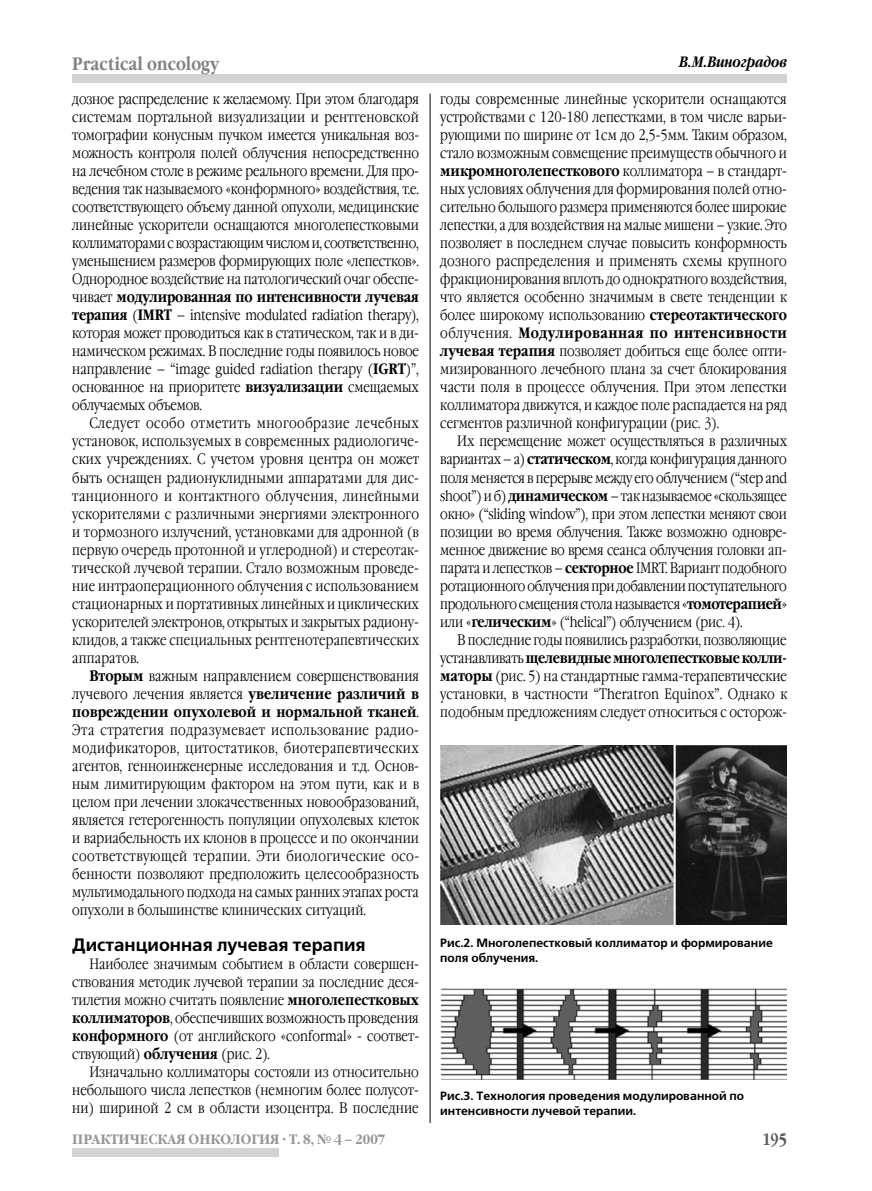
<style>
.page{position:relative;width:872px;height:1191px;background:#fff}
.page>*{position:absolute;margin:0;border:0;box-sizing:border-box;transform-origin:0 0}
.t1{font:700 18px "Free Set C";color:#000}
.t2{font:700 18px "Garamond Narrow C";color:#808285}
.t3{font:700 16.5px "Garamond Narrow C";color:#58595b}
.t4{font:300 15px/18px "Garamond Narrow C";color:#000;text-align:justify}
.t5{font:italic 700 15px "Garamond Narrow C";color:#000}
.t6{font:700 13.5px "Garamond C";color:#939598;scale:.9 1}
.t7{font:700 12px/15px "Free Set C";color:#000}
.s1{font-weight:700}
</style>
<div class="page">
<div style="left:72px;top:74px;width:715px;height:9px;background:#d1d3d4"></div>
<div style="left:72px;top:1147px;width:206px;height:9px;background:#d1d3d4"></div>
<hr style="left:430px;top:94px;width:1px;height:1029px;background:#000">
<img style="left:440px;top:745px;width:347px;height:179px">
<img style="left:440px;top:989px;width:347px;height:90px">
<p class="t2" style="left:72px;top:53px;width:148px">Practical oncology</p>
<p class="t4" style="left:72px;top:91px;width:348px">дозное распределение к желаемому. При этом благодаря системам портальной визуализации и рентгеновской томографии конусным пучком имеется уникальная воз&shy;можность контроля полей облучения непосредственно на лечебном столе в режиме реального времени. Для про&shy;ведения так называемого «конформного» воздействия, т.е. соответствующего объему данной опухоли, медицинские линейные ускорители оснащаются многолепестковыми коллиматорами с возрастающим числом и, соответственно, уменьшением размеров формирующих поле «лепестков».<br>Однородное воздействие на патологический очаг обеспе&shy;чивает <span class="s1">модулированная по интенсивности лучевая терапия</span> (<span class="s1">IMRT</span> – intensive modulated radiation therapy), которая может проводиться как в статическом, так и в ди&shy;намическом режимах. В последние годы появилось новое направление – “image guided radiation therapy (<span class="s1">IGRT</span>)”, основанное на приоритете <span class="s1">визуализации</span> смещаемых облучаемых объемов.</p>
<p class="t4" style="left:72px;top:415px;width:348px;text-indent:17px">Следует особо отметить многообразие лечебных установок, используемых в современных радиологиче&shy;ских учреждениях. С учетом уровня центра он может быть оснащен радионуклидными аппаратами для дис&shy;танционного и контактного облучения, линейными ускорителями с различными энергиями электронного и тормозного излучений, установками для адронной (в первую очередь протонной и углеродной) и стереотак&shy;тической лучевой терапии. Стало возможным проведе&shy;ние интраоперационного облучения с использованием стационарных и портативных линейных и циклических ускорителей электронов, открытых и закрытых радиону&shy;клидов, а также специальных рентгенотерапевтических аппаратов.</p>
<p class="t4" style="left:72px;top:667px;width:348px;text-indent:17px"><span class="s1">Вторым</span> важным направлением совершенствования лучевого лечения является <span class="s1">увеличение различий в повреждении опухолевой и нормальной тканей</span>.<br>Эта стратегия подразумевает использование радио&shy;модификаторов, цитостатиков, биотерапевтических агентов, генноинженерные исследования и т.д. Основ&shy;ным лимитирующим фактором на этом пути, как и в целом при лечении злокачественных новообразований, является гетерогенность популяции опухолевых клеток и вариабельность их клонов в процессе и по окончании соответствующей терапии. Эти биологические осо&shy;бенности позволяют предположить целесообразность мультимодального подхода на самых ранних этапах роста опухоли в большинстве клинических ситуаций.</p>
<p class="t1" style="left:72px;top:934px;width:295px">Дистанционная лучевая терапия</p>
<p class="t4" style="left:72px;top:955px;width:348px;text-indent:17px">Наиболее значимым событием в области совершен&shy;ствования методик лучевой терапии за последние деся&shy;тилетия можно считать появление <span class="s1">многолепестковых коллиматоров</span>, обеспечивших возможность проведения <span class="s1">конформного</span> (от английского «conformal» - соответ&shy;ствующий) <span class="s1">облучения</span> (рис. 2).</p>
<p class="t4" style="left:72px;top:1063px;width:348px;text-indent:17px">Изначально коллиматоры состояли из относительно небольшого числа лепестков (немногим более полусот&shy;ни) шириной 2 см в области изоцентра. В последние</p>
<p class="t5" style="left:679px;top:54px;width:109px">В.М.Виноградов</p>
<p class="t4" style="left:440px;top:91px;width:348px">годы современные линейные ускорители оснащаются устройствами с 120-180 лепестками, в том числе варьи&shy;рующими по ширине от 1см до 2,5-5мм. Таким образом, стало возможным совмещение преимуществ обычного и <span class="s1">микромноголепесткового</span> коллиматора – в стандарт&shy;ных условиях облучения для формирования полей отно&shy;сительно большого размера применяются более широкие лепестки, а для воздействия на малые мишени – узкие. Это позволяет в последнем случае повысить конформность дозного распределения и применять схемы крупного фракционирования вплоть до однократного воздействия, что является особенно значимым в свете тенденции к более широкому использованию <span class="s1">стереотактического </span>облучения. <span class="s1">Модулированная по интенсивности лучевая терапия</span> позволяет добиться еще более опти&shy;мизированного лечебного плана за счет блокирования части поля в процессе облучения. При этом лепестки коллиматора движутся, и каждое поле распадается на ряд сегментов различной конфигурации (рис. 3).</p>
<p class="t4" style="left:440px;top:433px;width:348px;text-indent:17px">Их перемещение может осуществляться в различных вариантах – а) <span class="s1">статическом</span>, когда конфигурация данного поля меняется в перерыве между его облучением (“step and shoot”) и б) <span class="s1">динамическом</span> – так называемое «скользящее окно» (“sliding window”), при этом лепестки меняют свои позиции во время облучения. Также возможно одновре&shy;менное движение во время сеанса облучения головки ап&shy;парата и лепестков – <span class="s1">секторное</span> IMRT. Вариант подобного ротационного облучения при добавлении поступательного продольного смещения стола называется «<span class="s1">томотерапией</span>» или «<span class="s1">гелическим</span>» (“helical”) облучением (рис. 4).</p>
<p class="t4" style="left:440px;top:631px;width:348px;text-indent:17px">В последние годы появились разработки, позволяющие устанавливать <span class="s1">щелевидные многолепестковые колли&shy;маторы</span> (рис. 5) на стандартные гамма-терапевтические установки, в частности “Theratron Equinox”. Однако к подобным предложениям следует относиться с осторож-</p>
<p class="t7" style="left:440px;top:935px;width:334px">Рис.2. Многолепестковый коллиматор и формирование поля облучения.</p>
<p class="t7" style="left:440px;top:1088px;width:305px">Рис.3. Технология проведения модулированной по интенсивности лучевой терапии.</p>
<p class="t6" style="left:72px;top:1131px;width:349px">ПРАКТИЧЕСКАЯ ОНКОЛОГИЯ · Т. 8, № 4 – 2007</p>
<p class="t3" style="left:762px;top:1130px;width:26px">195</p>
</div>
